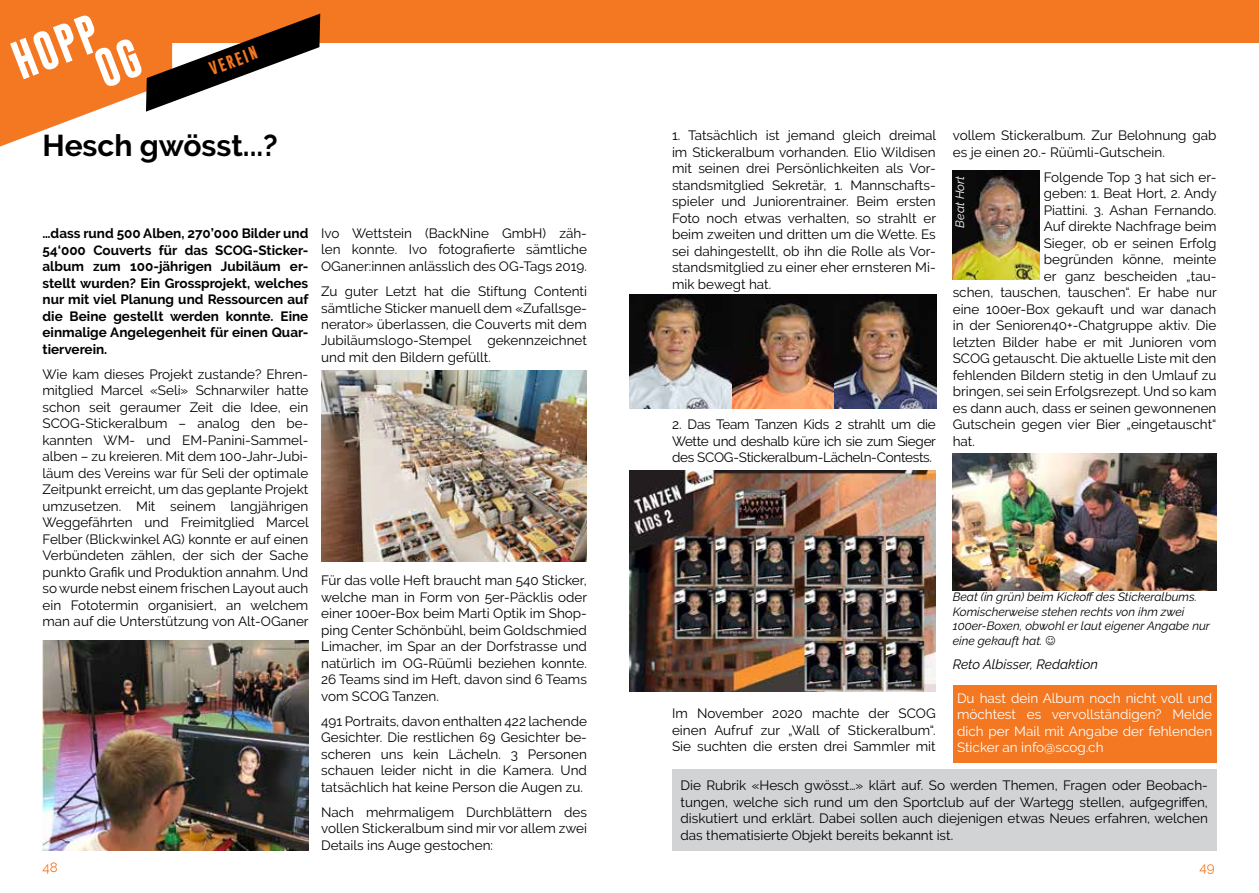
<style>
.page{position:relative;width:1259px;height:893px;background:#fff}
.page>*{position:absolute;margin:0;border:0;box-sizing:border-box;transform-origin:0 0}
.t1{font:700 39px/37.5px "Gobold";color:#fff}
.t2{font:700 30px "Raleway";color:#000}
.t3{font:13.5px/16.5px "Raleway";color:#000;text-align:justify}
.t4{font:700 13.5px/16.5px "Raleway";color:#000}
.t5{font:13.5px/16.5px "Raleway";color:#fff;text-align:justify}
.t6{font:italic 13.5px "Raleway";color:#000}
.t7{font:700 13.5px "Gobold";color:#f47721}
.t8{font:13.5px "Raleway";color:#f47721}
.t9{font:italic 12px/14.4px "Raleway";color:#000}
.t10{font:italic 12px "Raleway";color:#fff}
</style>
<div class="page">
<div style="left:629px;top:0;width:630px;height:43px;background:#f47721"></div>
<div style="left:0;top:0;width:629px;height:43px;background:#f47721"></div>
<svg style="left:0;top:13px;width:320px;height:134px"></svg>
<div style="left:672px;top:769px;width:544px;height:81px;background:#d1d3d4"></div>
<img style="left:43px;top:640px;width:265px;height:210px">
<img style="left:321px;top:371px;width:266px;height:190px">
<img style="left:629px;top:295px;width:307px;height:113px">
<img style="left:629px;top:471px;width:307px;height:221px">
<img style="left:952px;top:171px;width:87px;height:109px">
<img style="left:952px;top:454px;width:264px;height:136px">
<div style="left:952px;top:686px;width:264px;height:77px;background:#f47721"></div>
<h1 class="t1" style="left:78px;top:18px;width:45px;text-indent:-75px;rotate:-21deg">HOPP<br>OG</h1>
<p class="t7" style="left:207px;top:61px;width:51px;rotate:-21deg">verein</p>
<h2 class="t2" style="left:43px;top:128px;width:237px">Hesch gwösst...?</h2>
<p class="t4" style="left:43px;top:225px;width:268px">…dass rund 500 Alben, 270’000 Bilder und 54‘000 Couverts für das SCOG-Sticker&shy;album zum 100-jährigen Jubiläum er&shy;stellt wurden? Ein Grossprojekt, welches nur mit viel Planung und Ressourcen auf die Beine gestellt werden konnte. Eine einmalige Angelegenheit für einen Quar&shy;tierverein.</p>
<p class="t3" style="left:43px;top:365px;width:268px;text-align:left">Wie kam dieses Projekt zustande? Ehren&shy;mitglied Marcel «Seli» Schnarwiler hatte schon seit geraumer Zeit die Idee, ein SCOG-Stickeralbum – analog den be&shy;kannten WM- und EM-Panini-Sammel&shy;alben – zu kreieren. Mit dem 100-Jahr-Jubi&shy;läum des Vereins war für Seli der optimale Zeitpunkt erreicht, um das geplante Projekt umzusetzen. Mit seinem langjährigen Weggefährten und Freimitglied Marcel Felber (Blickwinkel AG) konnte er auf einen Verbündeten zählen, der sich der Sache punkto Grafik und Produktion annahm. Und so wurde nebst einem frischen Layout auch ein Fototermin organisiert, an welchem man auf die Unterstützung von Alt-OGaner</p>
<p class="t3" style="left:321px;top:225px;width:267px">Ivo Wettstein (BackNine GmbH) zäh&shy;len konnte. Ivo fotografierte sämtliche OGaner:innen anlässlich des OG-Tags 2019.</p>
<p class="t3" style="left:321px;top:283px;width:267px">Zu guter Letzt hat die Stiftung Contenti sämtliche Sticker manuell dem «Zufallsge&shy;nerator» überlassen, die Couverts mit dem Jubiläumslogo-Stempel gekennzeichnet und mit den Bildern gefüllt.</p>
<p class="t3" style="left:321px;top:572px;width:268px">Für das volle Heft braucht man 540 Sticker, welche man in Form von 5er-Päcklis oder einer 100er-Box beim Marti Optik im Shop&shy;ping Center Schönbühl, beim Goldschmied Limacher, im Spar an der Dorfstrasse und natürlich im OG-Rüümli beziehen konnte.<br>26 Teams sind im Heft, davon sind 6 Teams vom SCOG Tanzen.</p>
<p class="t3" style="left:321px;top:712px;width:267px">491 Portraits, davon enthalten 422 lachende Gesichter. Die restlichen 69 Gesichter be&shy;scheren uns kein Lächeln. 3 Personen schauen leider nicht in die Kamera. Und tatsächlich hat keine Person die Augen zu.</p>
<p class="t3" style="left:321px;top:803px;width:267px">Nach mehrmaligem Durchblättern des vollen Stickeralbum sind mir vor allem zwei Details ins Auge gestochen:</p>
<p class="t3" style="left:672px;top:127px;width:266px">1. Tatsächlich ist jemand gleich dreimal im Stickeralbum vorhanden. Elio Wildisen mit seinen drei Persönlichkeiten als Vor&shy;standsmitglied Sekretär, 1. Mannschafts&shy;spieler und Juniorentrainer. Beim ersten Foto noch etwas verhalten, so strahlt er beim zweiten und dritten um die Wette. Es sei dahingestellt, ob ihn die Rolle als Vor&shy;standsmitglied zu einer eher ernsteren Mi&shy;mik bewegt hat.</p>
<p class="t3" style="left:672px;top:416px;width:265px">2. Das Team Tanzen Kids 2 strahlt um die Wette und deshalb küre ich sie zum Sieger des SCOG-Stickeralbum-Lächeln-Contests.</p>
<p class="t3" style="left:952px;top:127px;width:265px">vollem Stickeralbum. Zur Belohnung gab es je einen 20.- Rüümli-Gutschein.</p>
<p class="t3" style="left:1043px;top:169px;width:174px">Folgende Top 3 hat sich er-</p>
<p class="t3" style="left:1043px;top:185px;width:175px">geben: 1. Beat Hort, 2. Andy</p>
<p class="t3" style="left:1043px;top:202px;width:174px">Piattini. 3. Ashan Fernando.</p>
<p class="t3" style="left:1043px;top:218px;width:174px">Auf direkte Nachfrage beim</p>
<p class="t3" style="left:1043px;top:235px;width:174px">Sieger, ob er seinen Erfolg</p>
<p class="t3" style="left:1043px;top:251px;width:174px">begründen könne, meinte</p>
<p class="t3" style="left:1043px;top:268px;width:174px">er ganz bescheiden „tau-</p>
<p class="t3" style="left:952px;top:284px;width:265px">schen, tauschen, tauschen“. Er habe nur</p>
<p class="t3" style="left:952px;top:301px;width:265px">eine 100er-Box gekauft und war danach</p>
<p class="t3" style="left:952px;top:317px;width:265px">in der Senioren40+-Chatgruppe aktiv. Die</p>
<p class="t3" style="left:952px;top:334px;width:265px">letzten Bilder habe er mit Junioren vom</p>
<p class="t3" style="left:952px;top:350px;width:265px">SCOG getauscht. Die aktuelle Liste mit den</p>
<p class="t3" style="left:952px;top:367px;width:265px">fehlenden Bildern stetig in den Umlauf zu</p>
<p class="t3" style="left:952px;top:383px;width:265px">bringen, sei sein Erfolgsrezept. Und so kam</p>
<p class="t3" style="left:952px;top:400px;width:265px">es dann auch, dass er seinen gewonnenen</p>
<p class="t3" style="left:952px;top:416px;width:265px">Gutschein gegen vier Bier „eingetauscht“</p>
<p class="t3" style="left:952px;top:433px;width:24px">hat.</p>
<p class="t10" style="left:953px;top:227px;width:53px;rotate:-90deg">Beat Hort</p>
<p class="t3" style="left:672px;top:705px;width:265px">Im November 2020 machte der SCOG einen Aufruf zur „Wall of Stickeralbum“.<br>Sie suchten die ersten drei Sammler mit</p>
<p class="t9" style="left:952px;top:590px;width:259px">Beat (in grün) beim Kickoff des Stickeralbums.<br>Komischerweise stehen rechts von ihm zwei 100er-Boxen, obwohl er laut eigener Angabe nur eine gekauft hat.</p>
<p class="t6" style="left:952px;top:656px;width:147px">Reto Albisser, Redaktion</p>
<p class="t5" style="left:957px;top:689px;width:257px">Du hast dein Album noch nicht voll und möchtest es vervollständigen? Melde dich per Mail mit Angabe der fehlenden Sticker an info@scog.ch</p>
<p class="t3" style="left:680px;top:777px;width:529px">Die Rubrik «Hesch gwösst…» klärt auf. So werden Themen, Fragen oder Beobach&shy;tungen, welche sich rund um den Sportclub auf der Wartegg stellen, aufgegriffen, diskutiert und erklärt. Dabei sollen auch diejenigen etwas Neues erfahren, welchen das thematisierte Objekt bereits bekannt ist.</p>
<p class="t8" style="left:43px;top:859px;width:17px">48</p>
<p class="t8" style="left:1199px;top:859px;width:17px">49</p>
</div>
